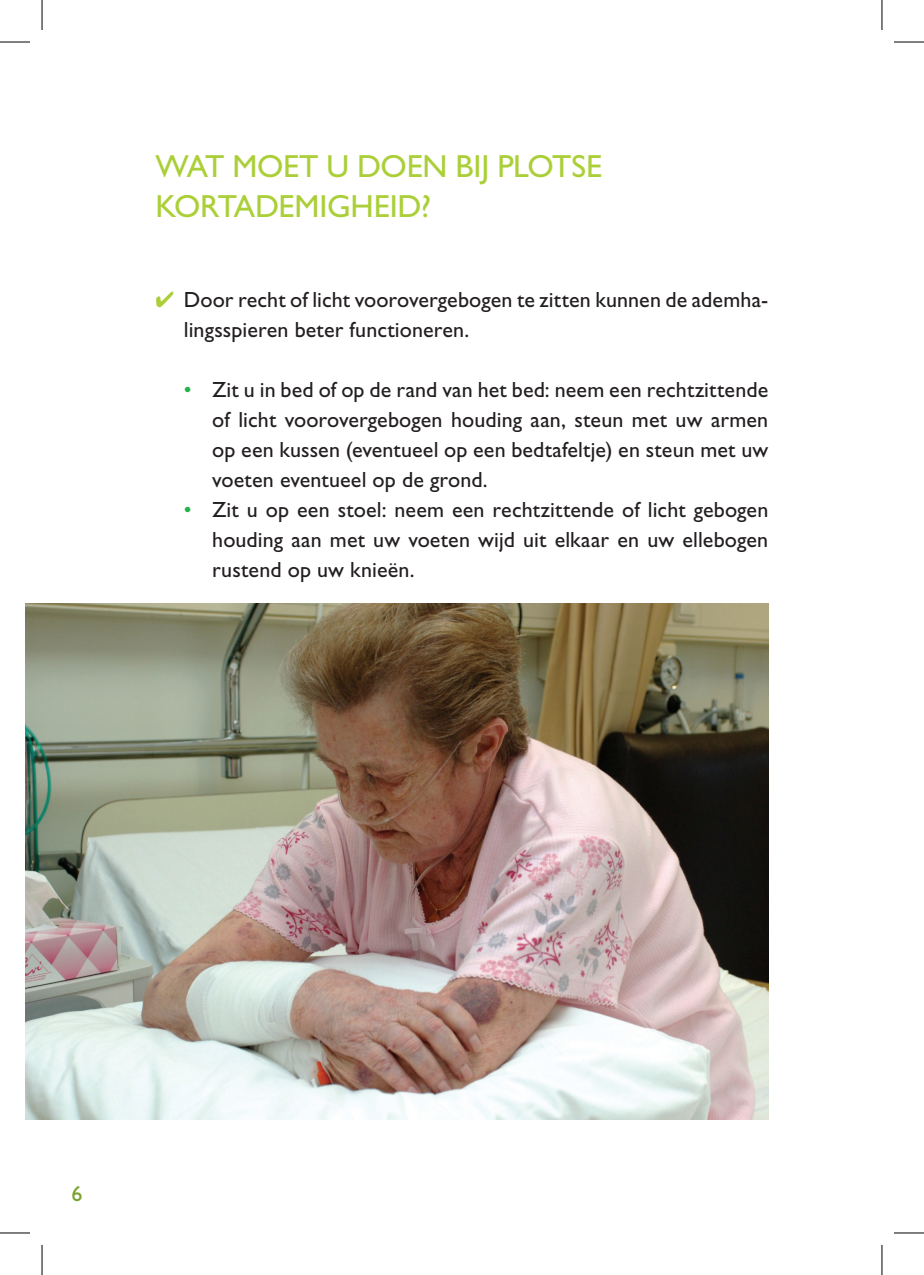
<style>
.page{position:relative;width:924px;height:1275px;background:#fff}
.page>*{position:absolute;margin:0;border:0;box-sizing:border-box;transform-origin:0 0}
.t1{font:32px/40px "Gill Sans Std";letter-spacing:-.01em;color:#abcf38}
.t2{font:22px/30px "Gill Sans Std";letter-spacing:.005em;color:#231f20;text-align:justify}
.t3{font:22px "Gill Sans Std";color:#78a22d}
.s1{color:#abcf38}
.s2{color:#23b24b}
</style>
<div class="page">
<img style="left:25px;top:603px;width:743px;height:516px">
<hr style="left:0;top:42px;width:30px;height:1px;background:#000">
<hr style="left:893px;top:42px;width:30px;height:1px;background:#000">
<hr style="left:0;top:1232px;width:30px;height:1px;background:#000">
<hr style="left:893px;top:1232px;width:30px;height:1px;background:#000">
<hr style="left:42px;top:0;width:1px;height:30px;background:#000">
<hr style="left:42px;top:1245px;width:1px;height:30px;background:#000">
<hr style="left:881px;top:0;width:1px;height:30px;background:#000">
<hr style="left:881px;top:1245px;width:1px;height:30px;background:#000">
<h1 class="t1" style="left:155px;top:147px;width:448px">WAT MOET U DOEN BIJ PLOTSE<br>KORTADEMIGHEID?</h1>
<p class="t2" style="left:184px;top:285px;width:585px;text-indent:-28px"><span class="s1">✔</span> Door recht of licht voorovergebogen te zitten kunnen de ademha&shy;lingsspieren beter functioneren.</p>
<p class="t2" style="left:212px;top:375px;width:557px;text-indent:-28px"><span class="s2">•</span> Zit u in bed of op de rand van het bed: neem een rechtzittende of licht voorovergebogen houding aan, steun met uw armen op een kussen (eventueel op een bedtafeltje) en steun met uw voeten eventueel op de grond.</p>
<p class="t2" style="left:212px;top:495px;width:557px;text-indent:-28px"><span class="s2">•</span> Zit u op een stoel: neem een rechtzittende of licht gebogen houding aan met uw voeten wijd uit elkaar en uw ellebogen rustend op uw knieën.</p>
<p class="t3" style="left:71px;top:1180px;width:12px">6</p>
</div>
